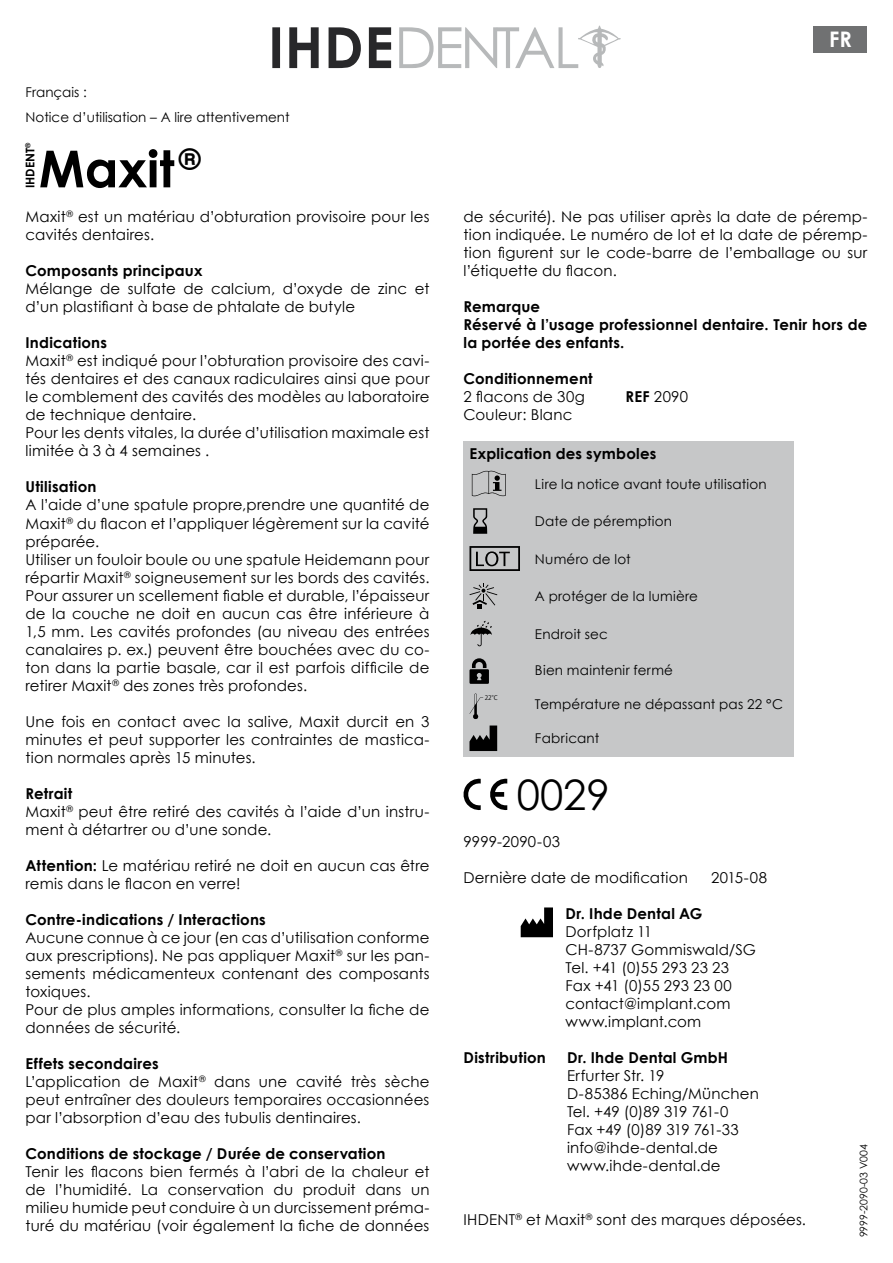
<style>
.page{position:relative;width:893px;height:1263px;background:#fff}
.page>*{position:absolute;margin:0;border:0;box-sizing:border-box;transform-origin:0 0}
.t1{font:700 51px "Century Gothic";color:#000}
.t2{font:42px "Century Gothic";color:#000}
.t3{font:700 21.45px "Century Gothic";color:#fff}
.t4{font:15px/18px "Century Gothic";letter-spacing:.01em;color:#000}
.t5{font:700 15px/18px "Century Gothic";letter-spacing:.015em;color:#000}
.t6{font:13.5px/25.5px "Century Gothic";letter-spacing:.015em;color:#000}
.t7{font:700 12px "Century Gothic";color:#000}
.t8{font:10.5px "Century Gothic";color:#000}
.t9{font:6.3px "Koz Go Pro";color:#000}
.s1{font-weight:700}
</style>
<div class="page">
<svg style="left:399px;top:26px;width:222px;height:42px"></svg>
<svg style="left:272px;top:27px;width:119px;height:41px"></svg>
<div style="left:463px;top:441px;width:331px;height:316px;background:#c6c7c8"></div>
<svg style="left:472px;top:471px;width:34px;height:25px"></svg>
<svg style="left:473px;top:508px;width:14px;height:26px"></svg>
<svg style="left:469px;top:546px;width:51px;height:25px"></svg>
<svg style="left:469px;top:583px;width:28px;height:26px"></svg>
<svg style="left:471px;top:621px;width:21px;height:25px"></svg>
<svg style="left:469px;top:658px;width:20px;height:26px"></svg>
<svg style="left:469px;top:693px;width:14px;height:26px"></svg>
<svg style="left:469px;top:725px;width:28px;height:26px"></svg>
<svg style="left:521px;top:907px;width:32px;height:30px"></svg>
<div style="left:813px;top:26px;width:54px;height:27px;background:#707172"></div>
<svg style="left:463px;top:779px;width:18px;height:31px"></svg>
<svg style="left:490px;top:779px;width:17px;height:31px"></svg>
<p class="t6" style="left:26px;top:79px;width:266px">Français :<br>Notice d’utilisation – A lire attentivement</p>
<p class="t7" style="left:21px;top:188px;width:47px;rotate:-90deg">IHDENT<sup>®</sup></p>
<h1 class="t1" style="left:39px;top:130px;width:163px">Maxit<sup>®</sup></h1>
<p class="t4" style="left:26px;top:208px;width:405px">Maxit<sup>®</sup> est un matériau d’obturation provisoire pour les cavités dentaires.</p>
<p class="t5" style="left:26px;top:261px;width:178px">Composants principaux</p>
<p class="t4" style="left:26px;top:280px;width:405px">Mélange de sulfate de calcium, d’oxyde de zinc et d’un plastifiant à base de phtalate de butyle</p>
<p class="t4" style="left:26px;top:334px;width:405px"><span class="s1">Indications<br></span>Maxit<sup>®</sup> est indiqué pour l’obturation provisoire des cavi&shy;tés dentaires et des canaux radiculaires ainsi que pour le comblement des cavités des modèles au laboratoire de technique dentaire.<br>Pour les dents vitales, la durée d’utilisation maximale est limitée à 3 à 4 semaines .</p>
<p class="t5" style="left:26px;top:477px;width:73px">Utilisation</p>
<p class="t4" style="left:26px;top:496px;width:405px">A l’aide d’une spatule propre,prendre une quantité de Maxit<sup>®</sup> du flacon et l’appliquer légèrement sur la cavité préparée.<br>Utiliser un fouloir boule ou une spatule Heidemann pour répartir Maxit<sup>®</sup> soigneusement sur les bords des cavités.<br>Pour assurer un scellement fiable et durable, l’épaisseur de la couche ne doit en aucun cas être inférieure à 1,5 mm. Les cavités profondes (au niveau des entrées canalaires p. ex.) peuvent être bouchées avec du co&shy;ton dans la partie basale, car il est parfois difficile de retirer Maxit<sup>®</sup> des zones très profondes.</p>
<p class="t4" style="left:26px;top:712px;width:405px;text-align:justify">Une fois en contact avec la salive, Maxit durcit en 3 minutes et peut supporter les contraintes de mastica&shy;tion normales après 15 minutes.</p>
<p class="t4" style="left:26px;top:784px;width:405px"><span class="s1">Retrait<br></span>Maxit<sup>®</sup> peut être retiré des cavités à l’aide d’un instru&shy;ment à détartrer ou d’une sonde.</p>
<p class="t4" style="left:26px;top:856px;width:405px"><span class="s1">Attention:</span> Le matériau retiré ne doit en aucun cas être remis dans le flacon en verre!</p>
<p class="t5" style="left:26px;top:909px;width:242px">Contre-indications / Interactions</p>
<p class="t4" style="left:26px;top:928px;width:405px">Aucune connue à ce jour (en cas d’utilisation conforme aux prescriptions). Ne pas appliquer Maxit<sup>®</sup> sur les pan&shy;sements médicamenteux contenant des composants toxiques.<br>Pour de plus amples informations, consulter la fiche de données de sécurité.</p>
<p class="t4" style="left:26px;top:1054px;width:405px"><span class="s1">Effets secondaires<br></span>L’application de Maxit<sup>®</sup> dans une cavité très sèche peut entraîner des douleurs temporaires occasionnées par l’absorption d’eau des tubulis dentinaires.</p>
<p class="t5" style="left:26px;top:1143px;width:362px">Conditions de stockage / Durée de conservation</p>
<p class="t4" style="left:26px;top:1162px;width:405px;text-align:justify">Tenir les flacons bien fermés à l’abri de la chaleur et de l’humidité. La conservation du produit dans un milieu humide peut conduire à un durcissement préma&shy;turé du matériau (voir également la fiche de données</p>
<h3 class="t3" style="left:829px;top:23px;width:24px">FR</h3>
<p class="t4" style="left:463px;top:208px;width:405px;text-align:justify">de sécurité). Ne pas utiliser après la date de péremp&shy;tion indiquée. Le numéro de lot et la date de péremp&shy;tion figurent sur le code-barre de l’emballage ou sur l’étiquette du flacon.</p>
<p class="t5" style="left:463px;top:297px;width:405px">Remarque<br>Réservé à l’usage professionnel dentaire. Tenir hors de la portée des enfants.</p>
<p class="t5" style="left:463px;top:369px;width:131px">Conditionnement</p>
<p class="t4" style="left:463px;top:388px;width:123px">2 flacons de 30g</p>
<p class="t4" style="left:625px;top:388px;width:64px"><span class="s1">REF</span> 2090</p>
<p class="t4" style="left:463px;top:406px;width:110px">Couleur: Blanc</p>
<p class="t5" style="left:469px;top:444px;width:188px">Explication des symboles</p>
<p class="t6" style="left:535px;top:471px;width:233px">Lire la notice avant toute utilisation</p>
<p class="t6" style="left:535px;top:508px;width:139px">Date de péremption</p>
<p class="t6" style="left:535px;top:546px;width:97px">Numéro de lot</p>
<p class="t6" style="left:535px;top:583px;width:165px">A protéger de la lumière</p>
<p class="t6" style="left:535px;top:621px;width:74px">Endroit sec</p>
<p class="t6" style="left:535px;top:657px;width:140px">Bien maintenir fermé</p>
<p class="t9" style="left:485px;top:693px;width:15px">22°C</p>
<p class="t6" style="left:535px;top:691px;width:249px">Température ne dépassant pas 22 °C</p>
<p class="t6" style="left:535px;top:725px;width:66px">Fabricant</p>
<h2 class="t2" style="left:517px;top:765px;width:95px">0029</h2>
<p class="t4" style="left:463px;top:832px;width:98px">9999-2090-03</p>
<p class="t4" style="left:463px;top:868px;width:226px">Dernière date de modification</p>
<p class="t4" style="left:711px;top:868px;width:58px">2015-08</p>
<p class="t5" style="left:565px;top:903px;width:138px">Dr. Ihde Dental AG</p>
<p class="t4" style="left:565px;top:922px;width:192px">Dorfplatz 11<br>CH-8737 Gommiswald/SG<br>Tel. +41 (0)55 293 23 23<br>Fax +41 (0)55 293 23 00 contact@implant.com www.implant.com</p>
<p class="t5" style="left:463px;top:1047px;width:84px">Distribution</p>
<p class="t5" style="left:567px;top:1047px;width:163px">Dr. Ihde Dental GmbH</p>
<p class="t4" style="left:567px;top:1066px;width:193px">Erfurter Str. 19<br>D-85386 Eching/München<br>Tel. +49 (0)89 319 761-0<br>Fax +49 (0)89 319 761-33 info@ihde-dental.de www.ihde-dental.de</p>
<p class="t4" style="left:463px;top:1210px;width:344px">IHDENT<sup>®</sup> et Maxit<sup>®</sup> sont des marques déposées.</p>
<p class="t8" style="left:856px;top:1237px;width:94px;rotate:-90deg">9999-2090-03 V004</p>
</div>
